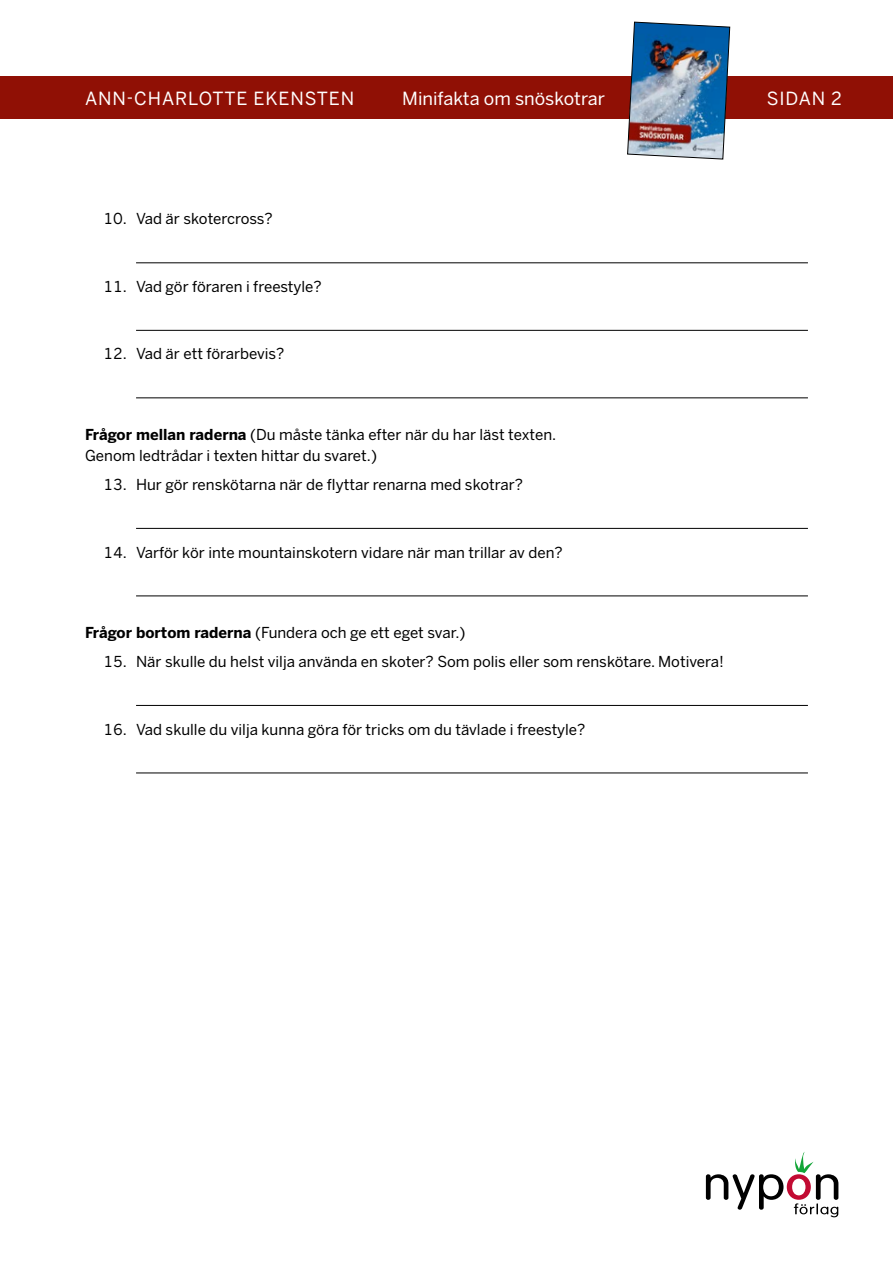
<style>
.page{position:relative;width:893px;height:1263px;background:#fff}
.page>*{position:absolute;margin:0;border:0;box-sizing:border-box;transform-origin:0 0}
.t1{font:18px "Benton Sans";letter-spacing:.005em;color:#fff}
.t2{font:18px "Benton Sans";letter-spacing:.05em;color:#fff}
.t3{font:15px/21px "Benton Sans";color:#000}
.s1{font-weight:700}
</style>
<div class="page">
<svg style="left:706px;top:1152px;width:132px;height:65px"></svg>
<div style="left:0;top:77px;width:893px;height:42px;background:#901005"></div>
<img style="left:627px;top:21px;width:103px;height:139px">
<hr style="left:136px;top:262px;width:672px;height:1px;background:#000">
<hr style="left:136px;top:330px;width:672px;height:1px;background:#000">
<hr style="left:136px;top:397px;width:672px;height:1px;background:#000">
<hr style="left:136px;top:528px;width:672px;height:1px;background:#000">
<hr style="left:136px;top:595px;width:672px;height:1px;background:#000">
<hr style="left:136px;top:705px;width:672px;height:1px;background:#000">
<hr style="left:136px;top:772px;width:672px;height:1px;background:#000">
<p class="t2" style="left:85px;top:87px;width:271px">ANN-CHARLOTTE EKENSTEN</p>
<p class="t1" style="left:402px;top:87px;width:204px">Minifakta om snöskotrar</p>
<p class="t1" style="left:767px;top:87px;width:77px">SIDAN 2</p>
<p class="t3" style="left:103px;top:209px;width:171px">10. Vad är skotercross?</p>
<p class="t3" style="left:103px;top:276px;width:220px">11. Vad gör föraren i freestyle?</p>
<p class="t3" style="left:103px;top:344px;width:183px">12. Vad är ett förarbevis?</p>
<p class="t3" style="left:85px;top:424px;width:473px"><span class="s1">Frågor mellan raderna</span> (Du måste tänka efter när du har läst texten.<br>Genom ledtrådar i texten hittar du svaret.)</p>
<p class="t3" style="left:103px;top:474px;width:421px">13. Hur gör renskötarna när de flyttar renarna med skotrar?</p>
<p class="t3" style="left:103px;top:542px;width:461px">14. Varför kör inte mountainskotern vidare när man trillar av den?</p>
<p class="t3" style="left:85px;top:622px;width:382px"><span class="s1">Frågor bortom raderna</span> (Fundera och ge ett eget svar.)</p>
<p class="t3" style="left:103px;top:651px;width:622px">15. När skulle du helst vilja använda en skoter? Som polis eller som renskötare. Motivera!</p>
<p class="t3" style="left:103px;top:719px;width:484px">16. Vad skulle du vilja kunna göra för tricks om du tävlade i freestyle?</p>
</div>
